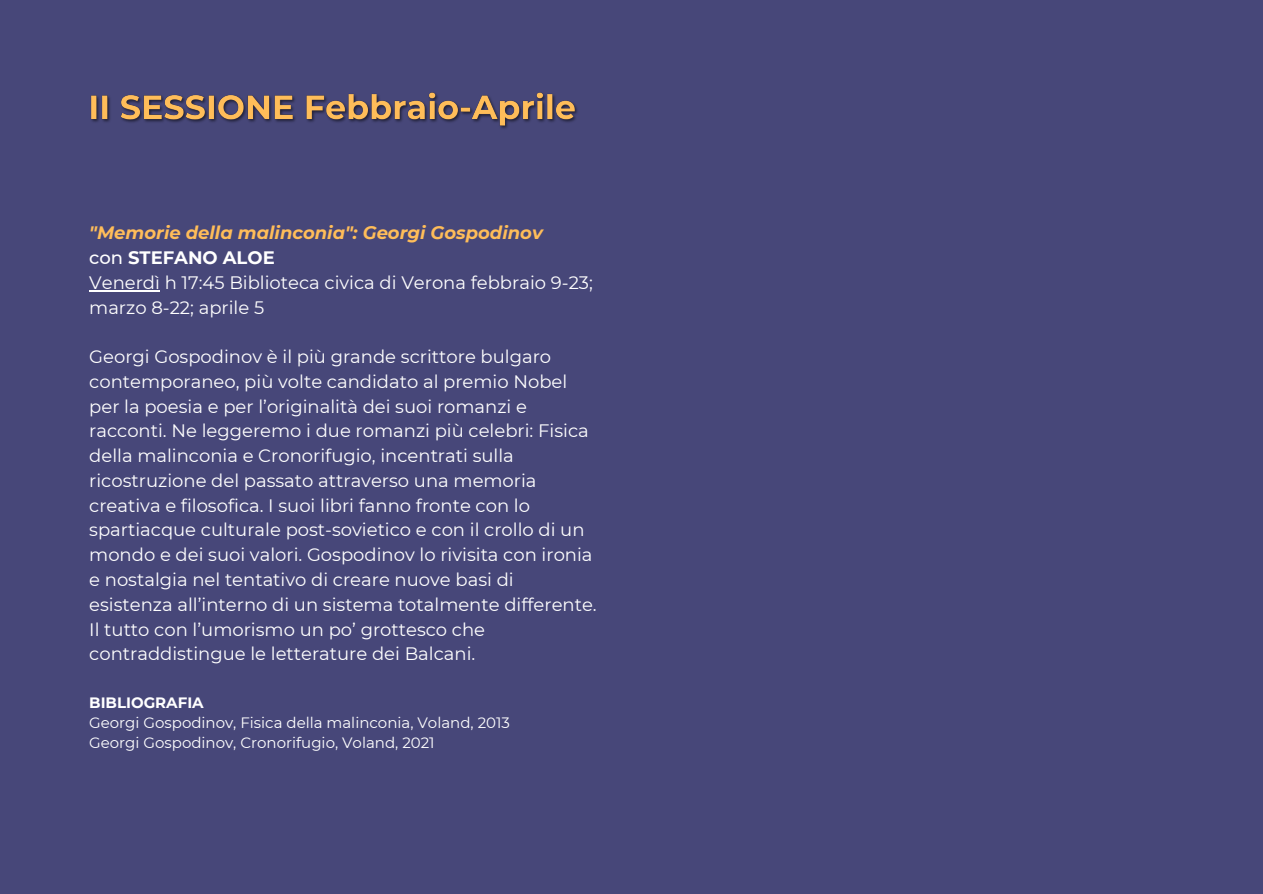
<style>
.page{position:relative;width:1263px;height:894px;background:#fff}
.page>*{position:absolute;margin:0;border:0;box-sizing:border-box;transform-origin:0 0}
.t1{font:18px/24.8px "Montserrat";color:#fff}
.t2{font:italic 700 18px "Montserrat";color:#ffbd59}
.t3{font:700 18px "Montserrat";color:#fff}
.t4{font:15px "Montserrat";color:#fff}
.t5{font:700 15px "Montserrat";color:#fff}
.s1{font-weight:500}
</style>
<div class="page">
<div style="left:0;top:0;width:1263px;height:893px;background:#474779"></div>
<hr style="left:89px;top:290px;width:71px;height:1px;background:#fff">
<img style="left:91px;top:92px;width:487px;height:37px">
<p class="t2" style="left:89px;top:222px;width:455px">"Memorie della malinconia": Georgi Gospodinov</p>
<p class="t3" style="left:89px;top:246px;width:187px"><span class="s1">con</span> STEFANO ALOE</p>
<p class="t1" style="left:89px;top:270px;width:505px">Venerdì h 17:45 Biblioteca civica di Verona febbraio 9-23; marzo 8-22; aprile 5</p>
<p class="t1" style="left:89px;top:344px;width:509px">Georgi Gospodinov è il più grande scrittore bulgaro contemporaneo, più volte candidato al premio Nobel per la poesia e per l’originalità dei suoi romanzi e racconti. Ne leggeremo i due romanzi più celebri: Fisica della malinconia e Cronorifugio, incentrati sulla ricostruzione del passato attraverso una memoria creativa e filosofica. I suoi libri fanno fronte con lo spartiacque culturale post-sovietico e con il crollo di un mondo e dei suoi valori. Gospodinov lo rivisita con ironia e nostalgia nel tentativo di creare nuove basi di esistenza all’interno di un sistema totalmente differente.<br>Il tutto con l’umorismo un po’ grottesco che contraddistingue le letterature dei Balcani.</p>
<p class="t5" style="left:89px;top:692px;width:116px">BIBLIOGRAFIA</p>
<p class="t4" style="left:89px;top:713px;width:422px">Georgi Gospodinov, Fisica della malinconia, Voland, 2013</p>
<p class="t4" style="left:89px;top:733px;width:347px">Georgi Gospodinov, Cronorifugio, Voland, 2021</p>
</div>
